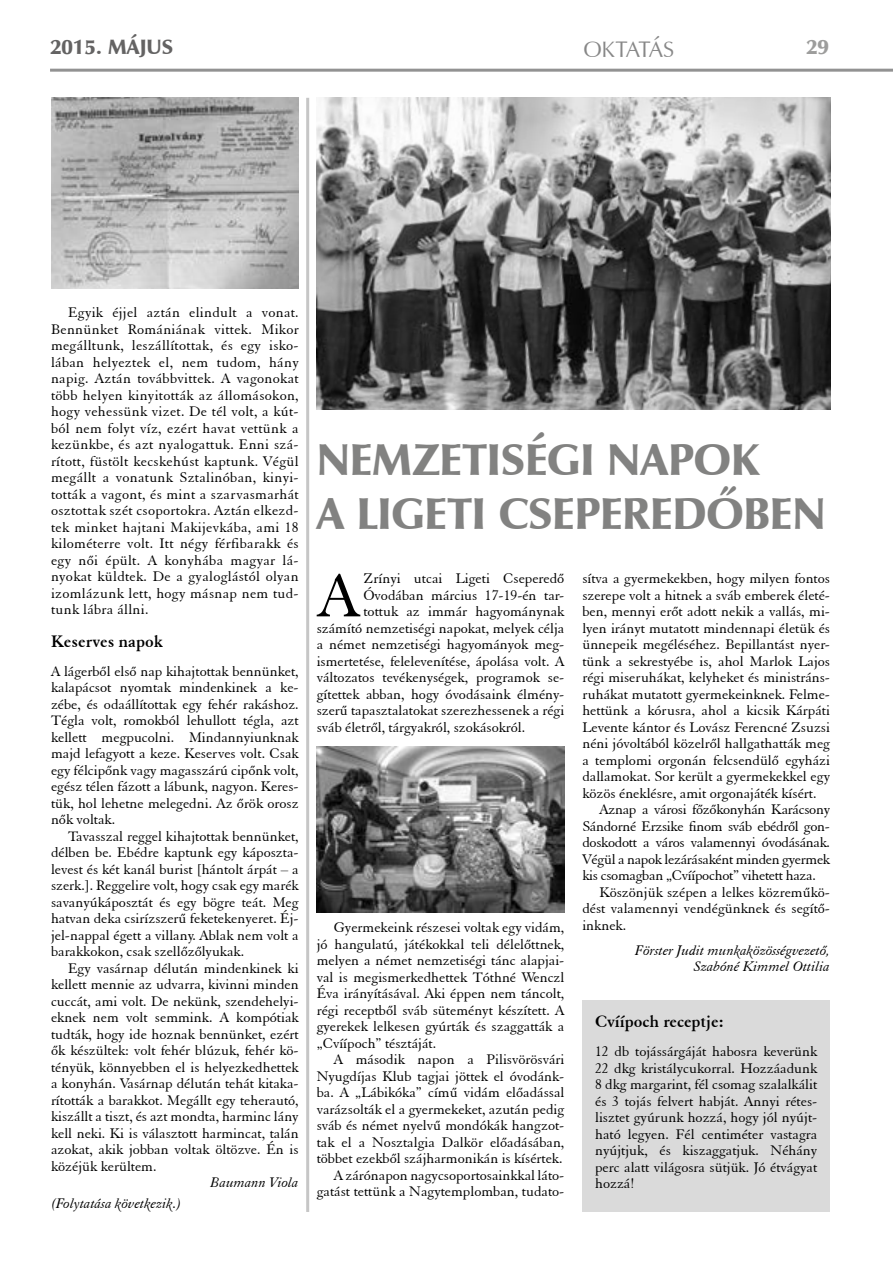
<style>
.page{position:relative;width:893px;height:1263px;background:#fff}
.page>*{position:absolute;margin:0;border:0;box-sizing:border-box;transform-origin:0 0}
.t1{font:66.6px "H Elegant Garamond BT";color:#000}
.t2{font:45px/54px "H Zapf Humanist 601 Ultra BT";letter-spacing:-.01em;color:#828281}
.t3{font:22.5px "H Zapf Humanist 601 BT";letter-spacing:-.04em;color:#878787}
.t4{font:21px "H Zapf Humanist 601 Ultra BT";color:#646363}
.t5{font:21px "H Zapf Humanist 601 Ultra BT";color:#9d9d9c}
.t6{font:18px "H Elegant Garamond BT Bold";color:#000}
.t7{font:15px/16.5px "H Elegant Garamond BT";color:#000;text-align:justify}
.t8{font:15px "H Elegant Garamond BT";letter-spacing:-.02em;color:#000}
.t9{font:15px/16.5px "H Elegant Garamond BT Italic";color:#000;text-align:right}
</style>
<div class="page">
<hr style="left:50px;top:69px;width:843px;height:3px;background:#929292">
<img style="left:51px;top:98px;width:248px;height:191px">
<hr style="left:306px;top:98px;width:3px;height:1114px;background:#c6c6c6">
<div style="left:582px;top:1001px;width:248px;height:211px;background:#dadada"></div>
<img style="left:317px;top:98px;width:513px;height:312px">
<img style="left:317px;top:747px;width:247px;height:165px">
<h3 class="t4" style="left:50px;top:34px;width:125px">2015. MÁJUS</h3>
<h3 class="t5" style="left:806px;top:34px;width:25px">29</h3>
<h3 class="t3" style="left:583px;top:35px;width:92px">OKTATÁS</h3>
<p class="t7" style="left:51px;top:304px;width:249px;text-indent:17px">Egyik éjjel aztán elindult a vonat.<br>Bennünket Romániának vittek. Mikor megálltunk, leszállítottak, és egy isko&shy;lában helyeztek el, nem tudom, hány napig. Aztán továbbvittek. A vagonokat több helyen kinyitották az állomásokon, hogy vehessünk vizet. De tél volt, a kút&shy;ból nem folyt víz, ezért havat vettünk a kezünkbe, és azt nyalogattuk. Enni szá&shy;rított, füstölt kecskehúst kaptunk. Végül megállt a vonatunk Sztalinóban, kinyi&shy;tották a vagont, és mint a szarvasmarhát osztottak szét csoportokra. Aztán elkezd&shy;tek minket hajtani Makijevkába, ami 18 kilométerre volt. Itt négy férfibarakk és egy női épült. A konyhába magyar lá&shy;nyokat küldtek. De a gyaloglástól olyan izomlázunk lett, hogy másnap nem tud&shy;tunk lábra állni.</p>
<p class="t6" style="left:51px;top:630px;width:114px">Keserves napok</p>
<p class="t7" style="left:51px;top:662px;width:249px">A lágerből első nap kihajtottak bennünket, kalapácsot nyomtak mindenkinek a ke&shy;zébe, és odaállítottak egy fehér rakáshoz.<br>Tégla volt, romokból lehullott tégla, azt kellett megpucolni. Mindannyiunknak majd lefagyott a keze. Keserves volt. Csak egy félcipőnk vagy magasszárú cipőnk volt, egész télen fázott a lábunk, nagyon. Keres&shy;tük, hol lehetne melegedni. Az őrök orosz nők voltak.</p>
<p class="t7" style="left:51px;top:827px;width:249px;text-indent:17px">Tavasszal reggel kihajtottak bennünket, délben be. Ebédre kaptunk egy káposzta&shy;levest és két kanál burist [hántolt árpát – a szerk.]. Reggelire volt, hogy csak egy marék savanyúkáposztát és egy bögre teát. Meg hatvan deka csirízszerű feketekenyeret. Éj&shy;jel-nappal égett a villany. Ablak nem volt a barakkokon, csak szellőzőlyukak.</p>
<p class="t7" style="left:51px;top:959px;width:249px;text-indent:17px">Egy vasárnap délután mindenkinek ki kellett mennie az udvarra, kivinni minden cuccát, ami volt. De nekünk, szendehelyi&shy;eknek nem volt semmink. A kompótiak tudták, hogy ide hoznak bennünket, ezért ők készültek: volt fehér blúzuk, fehér kö&shy;tényük, könnyebben el is helyezkedhettek a konyhán. Vasárnap délután tehát kitaka&shy;rították a barakkot. Megállt egy teherautó, kiszállt a tiszt, és azt mondta, harminc lány kell neki. Ki is választott harmincat, talán azokat, akik jobban voltak öltözve. Én is közéjük kerültem.</p>
<p class="t9" style="left:211px;top:1174px;width:90px">Baumann Viola</p>
<p class="t9" style="left:51px;top:1195px;width:132px">(Folytatása következik.)</p>
<h2 class="t2" style="left:317px;top:433px;width:510px">NEMZETISÉGI NAPOK<br>A LIGETI CSEPEREDŐBEN</h2>
<h1 class="t1" style="left:318px;top:556px;width:43px">A</h1>
<p class="t7" style="left:363px;top:570px;width:202px">Zrínyi utcai Ligeti Cseperedő</p>
<p class="t7" style="left:363px;top:586px;width:202px">Óvodában március 17-19-én tar-</p>
<p class="t7" style="left:363px;top:603px;width:202px">tottuk az immár hagyománynak</p>
<p class="t7" style="left:317px;top:619px;width:249px">számító nemzetiségi napokat, melyek célja</p>
<p class="t7" style="left:317px;top:636px;width:249px">a német nemzetiségi hagyományok meg-</p>
<p class="t7" style="left:317px;top:652px;width:249px">ismertetése, felelevenítése, ápolása volt. A</p>
<p class="t7" style="left:317px;top:669px;width:249px">változatos tevékenységek, programok se-</p>
<p class="t7" style="left:317px;top:685px;width:249px">gítettek abban, hogy óvodásaink élmény-</p>
<p class="t7" style="left:317px;top:702px;width:249px">szerű tapasztalatokat szerezhessenek a régi</p>
<p class="t7" style="left:317px;top:718px;width:210px">sváb életről, tárgyakról, szokásokról.</p>
<p class="t7" style="left:317px;top:919px;width:249px;text-indent:17px">Gyermekeink részesei voltak egy vidám, jó hangulatú, játékokkal teli délelőttnek, melyen a német nemzetiségi tánc alapjai&shy;val is megismerkedhettek Tóthné Wenczl Éva irányításával. Aki éppen nem táncolt, régi receptből sváb süteményt készített. A gyerekek lelkesen gyúrták és szaggatták a „Cvíípoch” tésztáját.</p>
<p class="t7" style="left:317px;top:1051px;width:249px;text-align:right">A második napon a Pilisvörösvári Nyugdíjas Klub tagjai jöttek el óvodánk&shy;ba. A „Lábikóka” című vidám előadással varázsolták el a gyermekeket, azután pedig sváb és német nyelvű mondókák hangzot&shy;tak el a Nosztalgia Dalkör előadásában, többet ezekből szájharmonikán is kísértek.<br>A zárónapon nagycsoportosainkkal láto&shy;gatást tettünk a Nagytemplomban, tudato-</p>
<p class="t7" style="left:582px;top:570px;width:249px">sítva a gyermekekben, hogy milyen fontos</p>
<p class="t7" style="left:582px;top:586px;width:249px">szerepe volt a hitnek a sváb emberek életé-</p>
<p class="t7" style="left:582px;top:603px;width:249px">ben, mennyi erőt adott nekik a vallás, mi-</p>
<p class="t7" style="left:582px;top:619px;width:249px">lyen irányt mutatott mindennapi életük és</p>
<p class="t7" style="left:582px;top:636px;width:249px">ünnepeik megéléséhez. Bepillantást nyer-</p>
<p class="t7" style="left:582px;top:652px;width:249px">tünk a sekrestyébe is, ahol Marlok Lajos</p>
<p class="t7" style="left:582px;top:669px;width:249px">régi miseruhákat, kelyheket és ministráns-</p>
<p class="t7" style="left:582px;top:685px;width:249px">ruhákat mutatott gyermekeinknek. Felme-</p>
<p class="t7" style="left:582px;top:702px;width:249px">hettünk a kórusra, ahol a kicsik Kárpáti</p>
<p class="t7" style="left:582px;top:718px;width:249px">Levente kántor és Lovász Ferencné Zsuzsi</p>
<p class="t7" style="left:582px;top:735px;width:249px">néni jóvoltából közelről hallgathatták meg</p>
<p class="t7" style="left:582px;top:751px;width:249px">a templomi orgonán felcsendülő egyházi</p>
<p class="t7" style="left:582px;top:768px;width:249px">dallamokat. Sor került a gyermekekkel egy</p>
<p class="t7" style="left:582px;top:784px;width:236px">közös éneklésre, amit orgonajáték kísért.</p>
<p class="t8" style="left:599px;top:801px;width:232px">Aznap a városi főzőkonyhán Karácsony</p>
<p class="t8" style="left:582px;top:817px;width:249px">Sándorné Erzsike finom sváb ebédről gon-</p>
<p class="t8" style="left:582px;top:834px;width:249px">doskodott a város valamennyi óvodásának.</p>
<p class="t8" style="left:582px;top:850px;width:249px">Végül a napok lezárásaként minden gyermek</p>
<p class="t8" style="left:582px;top:867px;width:235px">kis csomagban „Cvíípochot” vihetett haza.</p>
<p class="t7" style="left:599px;top:883px;width:232px">Köszönjük szépen a lelkes közreműkö-</p>
<p class="t7" style="left:582px;top:900px;width:249px">dést valamennyi vendégünknek és segítő-</p>
<p class="t7" style="left:582px;top:916px;width:45px">inknek.</p>
<p class="t9" style="left:635px;top:942px;width:196px">Förster Judit munkaközösségvezető,<br>Szabóné Kimmel Ottilia</p>
<p class="t6" style="left:595px;top:1011px;width:130px">Cvíípoch receptje:</p>
<p class="t7" style="left:595px;top:1043px;width:224px">12 db tojássárgáját habosra keverünk 22 dkg kristálycukorral. Hozzáadunk 8 dkg margarint, fél csomag szalalkálit és 3 tojás felvert habját. Annyi rétes&shy;lisztet gyúrunk hozzá, hogy jól nyújt&shy;ható legyen. Fél centiméter vastagra nyújtjuk, és kiszaggatjuk. Néhány perc alatt világosra sütjük. Jó étvágyat hozzá!</p>
</div>
